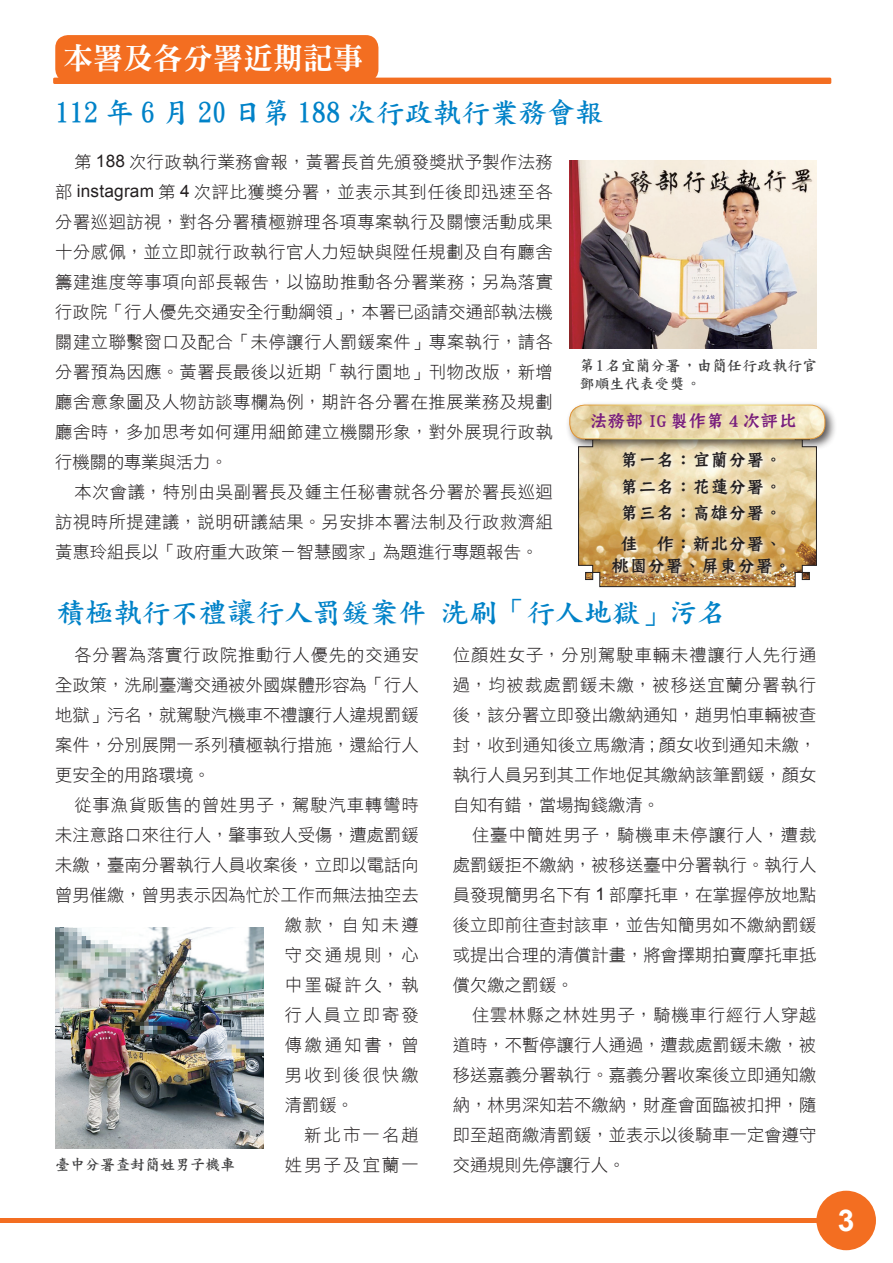
<style>
.page{position:relative;width:893px;height:1263px;background:#fff}
.page>*{position:absolute;margin:0;border:0;box-sizing:border-box;transform-origin:0 0}
._２版標題_桃紅{font:30px "DFN Ming XB HK BF";color:#fff}
.t1{font:700 30px "Arial";color:#fff}
.NEW內文大標次標{font:28.5px "DF Kai Shu W7 HK BF";color:#0082c8}
.NEW內文次標3{font:18px "DF Zong Kai W7 WIN BF";color:#231f20}
.NEW內文次標3-2{font:18px "DF Zong Kai W7 WIN BF";color:#781d7d}
.NEW內文{font:17.25px/30px "DF Hei Lt HK BF";letter-spacing:.005em;color:#231f20;text-align:justify}
.NEW內文-2{font:17.25px/30px "DF Hei Lt HK BF";letter-spacing:.125em;color:#231f20;text-align:right}
.NEW內文-3{font:17.25px "DF Hei Lt HK BF";letter-spacing:.055em;color:#231f20}
.圖說{font:15px/18px "DF Kai Shu W7 HK BF";color:#3e3e3f}
.s1{font-family:"Arial"}
</style>
<div class="page">
<hr style="left:0;top:1218px;width:850px;height:4px;background:#f36e21">
<div style="left:816px;top:1191px;width:60px;height:59px;background:#f36e21;border-radius:50%"></div>
<div style="left:55px;top:35px;width:323px;height:47px;background:#f36e21;border-radius:13px"></div>
<div style="left:53px;top:78px;width:778px;height:6px;background:#f36e21"></div>
<img style="left:570px;top:161px;width:246px;height:188px">
<img style="left:55px;top:927px;width:209px;height:221px">
<div style="left:566px;top:401px;width:271px;height:51px;background:#231f20;opacity:.75"></div>
<svg style="left:570px;top:439px;width:255px;height:148px;background:#dac396"></svg>
<img style="left:570px;top:405px;width:255px;height:34px">
<div style="left:570px;top:405px;width:255px;height:34px;border:1px solid #fff;border-radius:15px"></div>
<p class="_２版標題_桃紅" style="left:63px;top:43px;width:302px">本署及各分署近期記事</p>
<p class="NEW內文大標次標" style="left:55px;top:98px;width:550px">112 年 6 月 20 日第 188 次行政執行業務會報</p>
<p class="NEW內文" style="left:55px;top:147px;width:499px;text-indent:19px">第 <span class="s1">188</span> 次行政執行業務會報，黃署長首先頒發獎狀予製作法務部 <span class="s1">instagram</span> 第 <span class="s1">4</span> 次評比獲獎分署，並表示其到任後即迅速至各分署巡迴訪視，對各分署積極辦理各項專案執行及關懷活動成果十分感佩，並立即就行政執行官人力短缺與陞任規劃及自有廳舍籌建進度等事項向部長報告，以協助推動各分署業務；另為落實行政院「行人優先交通安全行動綱領」，本署已函請交通部執法機關建立聯繫窗口及配合「未停讓行人罰鍰案件」專案執行，請各分署預為因應。黃署長最後以近期「執行園地」刊物改版，新增廳舍意象圖及人物訪談專欄為例，期許各分署在推展業務及規劃廳舍時，多加思考如何運用細節建立機關形象，對外展現行政執行機關的專業與活力。</p>
<p class="NEW內文" style="left:55px;top:477px;width:499px;text-indent:19px">本次會議，特別由吳副署長及鍾主任秘書就各分署於署長巡迴訪視時所提建議，說明研議結果。另安排本署法制及行政救濟組黃惠玲組長以「政府重大政策－智慧國家」為題進行專題報告。</p>
<p class="圖說" style="left:579px;top:357px;width:239px">第 1名宜蘭分署，由簡任行政執行官鄧順生代表受獎。</p>
<p class="NEW內文次標3-2" style="left:590px;top:412px;width:209px">法務部 IG 製作第 4 次評比</p>
<p class="NEW內文次標3" style="left:621px;top:451px;width:163px">第一名：宜蘭分署。</p>
<p class="NEW內文次標3" style="left:621px;top:477px;width:163px">第二名：花蓮分署。</p>
<p class="NEW內文次標3" style="left:621px;top:504px;width:163px">第三名：高雄分署。</p>
<p class="NEW內文次標3" style="left:621px;top:535px;width:163px">佳 作：新北分署、</p>
<p class="NEW內文次標3" style="left:612px;top:557px;width:181px">桃園分署、屏東分署。</p>
<p class="NEW內文大標次標" style="left:56px;top:598px;width:671px">積極執行不禮讓行人罰鍰案件 洗刷「行人地獄」污名</p>
<p class="NEW內文" style="left:55px;top:640px;width:365px;text-indent:19px">各分署為落實行政院推動行人優先的交通安全政策，洗刷臺灣交通被外國媒體形容為「行人地獄」污名，就駕駛汽機車不禮讓行人違規罰鍰案件，分別展開一系列積極執行措施，還給行人更安全的用路環境。</p>
<p class="NEW內文-3" style="left:74px;top:796px;width:346px">從事漁貨販售的曾姓男子，駕駛汽車轉彎時</p>
<p class="NEW內文" style="left:55px;top:820px;width:365px">未注意路口來往行人，肇事致人受傷，遭處罰鍰</p>
<p class="NEW內文" style="left:55px;top:850px;width:365px">未繳，臺南分署執行人員收案後，立即以電話向</p>
<p class="NEW內文" style="left:55px;top:880px;width:365px">曾男催繳，曾男表示因為忙於工作而無法抽空去</p>
<p class="NEW內文" style="left:285px;top:910px;width:135px">繳款，自知未遵</p>
<p class="NEW內文" style="left:285px;top:940px;width:135px">守交通規則，心</p>
<p class="NEW內文" style="left:285px;top:970px;width:135px">中罣礙許久，執</p>
<p class="NEW內文-2" style="left:285px;top:1000px;width:135px">行人員立即寄發</p>
<p class="NEW內文" style="left:285px;top:1030px;width:135px">傳繳通知書，曾</p>
<p class="NEW內文-2" style="left:285px;top:1060px;width:135px">男收到後很快繳</p>
<p class="NEW內文" style="left:285px;top:1090px;width:70px">清罰鍰。</p>
<p class="NEW內文-2" style="left:285px;top:1120px;width:135px">新北市一名趙姓男子及宜蘭一</p>
<p class="圖說" style="left:55px;top:1155px;width:182px">臺中分署查封簡姓男子機車</p>
<p class="NEW內文" style="left:453px;top:640px;width:365px">位顏姓女子，分別駕駛車輛未禮讓行人先行通過，均被裁處罰鍰未繳，被移送宜蘭分署執行後，該分署立即發出繳納通知，趙男怕車輛被查封，收到通知後立馬繳清 <span class="s1">;</span> 顏女收到通知未繳，執行人員另到其工作地促其繳納該筆罰鍰，顏女自知有錯，當場掏錢繳清。</p>
<p class="NEW內文" style="left:453px;top:820px;width:365px;text-indent:19px">住臺中簡姓男子，騎機車未停讓行人，遭裁處罰鍰拒不繳納，被移送臺中分署執行。執行人員發現簡男名下有 <span class="s1">1</span> 部摩托車，在掌握停放地點後立即前往查封該車，並告知簡男如不繳納罰鍰或提出合理的清償計畫，將會擇期拍賣摩托車抵償欠繳之罰鍰。</p>
<p class="NEW內文" style="left:453px;top:1000px;width:365px;text-indent:19px">住雲林縣之林姓男子，騎機車行經行人穿越道時，不暫停讓行人通過，遭裁處罰鍰未繳，被移送嘉義分署執行。嘉義分署收案後立即通知繳納，林男深知若不繳納，財產會面臨被扣押，隨即至超商繳清罰鍰，並表示以後騎車一定會遵守交通規則先停讓行人。</p>
<h1 class="t1" style="left:838px;top:1201px;width:18px">3</h1>
</div>
